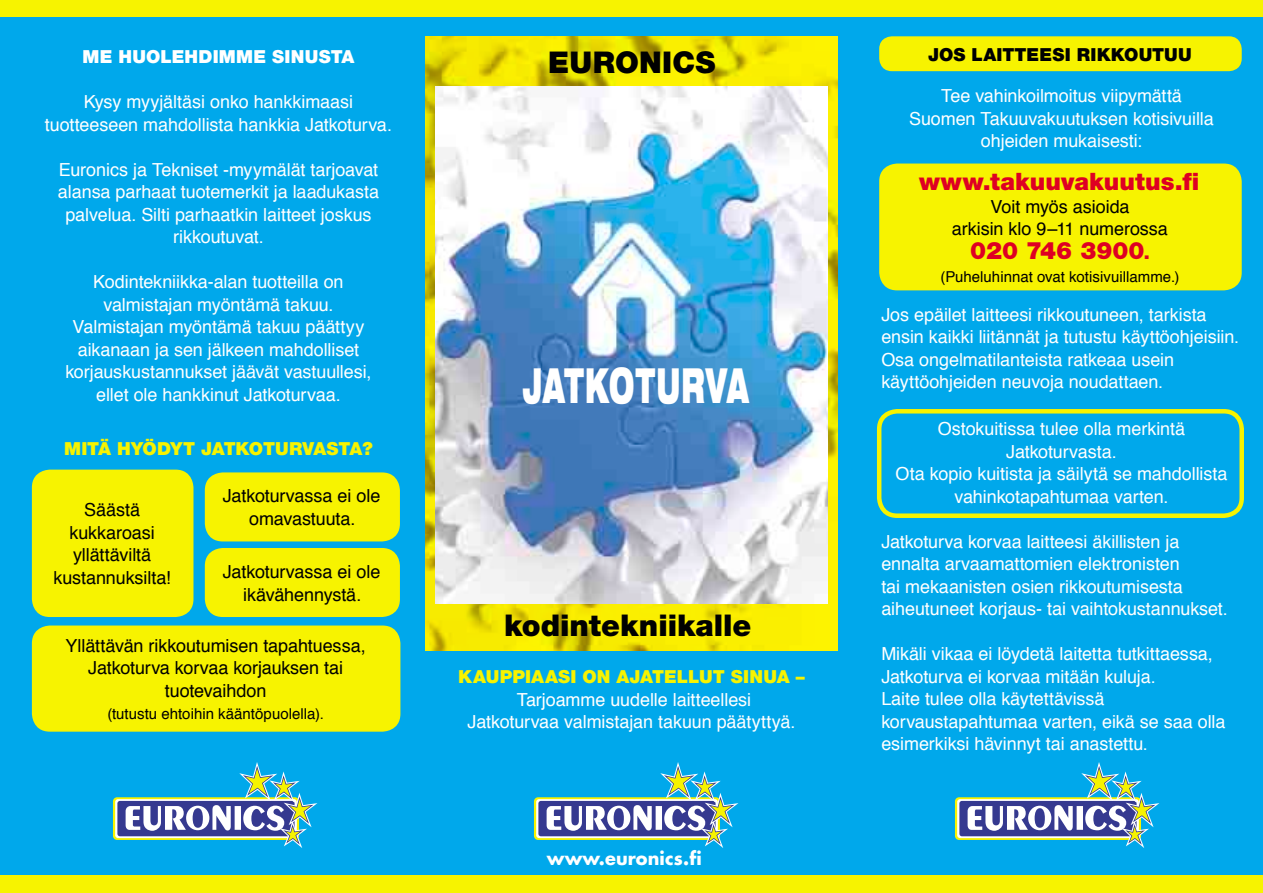
<style>
.page{position:relative;width:1263px;height:893px;background:#00a8eb}
.page>*{position:absolute;margin:0;border:0;box-sizing:border-box;transform-origin:0 0}
.t1{font:900 expanded 48.6px "Helvetica Neue";letter-spacing:.05em;color:#fff;scale:.5 1}
.t2{font:900 30px "Helvetica Neue";color:#000}
.t3{font:900 24px "Helvetica Neue";color:#de0023}
.t4{font:18px/22.5px "Helvetica";letter-spacing:-.005em;color:#fff;text-align:center}
.t5{font:18px/22.5px "Helvetica";letter-spacing:-.005em;color:#000;text-align:center}
.t6{font:900 18px "Helvetica Neue";color:#f7f300}
.t7{font:900 18px "Helvetica Neue";letter-spacing:.01em;color:#000}
.t8{font:900 18px "Helvetica Neue";letter-spacing:.015em;color:#fff}
.t9{font:700 18px "Futura";letter-spacing:.01em;color:#fff}
.t10{font:15px "Helvetica";color:#000}
.s1{font-size:18px}
</style>
<div class="page">
<img style="left:426px;top:36px;width:411px;height:614px">
<div style="left:0;top:0;width:1263px;height:17px;background:#f7f300"></div>
<div style="left:0;top:876px;width:1263px;height:17px;background:#f7f300"></div>
<img style="left:435px;top:87px;width:393px;height:517px">
<div style="left:32px;top:470px;width:161px;height:147px;background:#f7f300;border-radius:18px"></div>
<div style="left:205px;top:472px;width:195px;height:69px;background:#f7f300;border-radius:18px"></div>
<div style="left:205px;top:548px;width:195px;height:69px;background:#f7f300;border-radius:18px"></div>
<div style="left:32px;top:625px;width:368px;height:107px;background:#f7f300;border-radius:18px"></div>
<div style="left:538px;top:801px;width:177px;height:35px;background:#353990;border-radius:3px"></div>
<svg style="left:547px;top:762px;width:191px;height:86px"></svg>
<div style="left:959px;top:801px;width:177px;height:35px;background:#353990;border-radius:3px"></div>
<svg style="left:967px;top:762px;width:192px;height:86px"></svg>
<div style="left:117px;top:801px;width:178px;height:35px;background:#353990;border-radius:3px"></div>
<svg style="left:126px;top:762px;width:191px;height:86px"></svg>
<div style="left:877px;top:409px;width:367px;height:109px;border:4px solid #f7f300;border-radius:18px"></div>
<div style="left:879px;top:36px;width:363px;height:35px;background:#f7f300;border-radius:13px"></div>
<div style="left:879px;top:164px;width:363px;height:126px;background:#f7f300;border-radius:18px"></div>
<p class="t8" style="left:82px;top:50px;width:274px">ME HUOLEHDIMME SINUSTA</p>
<h2 class="t2" style="left:548px;top:51px;width:169px">EURONICS</h2>
<p class="t4" style="left:45px;top:92px;width:349px">Kysy myyjältäsi onko hankkimaasi tuotteeseen mahdollista hankkia Jatkoturva.</p>
<p class="t4" style="left:58px;top:160px;width:323px">Euronics ja Tekniset -myymälät tarjoavat alansa parhaat tuotemerkit ja laadukasta palvelua. Silti parhaatkin laitteet joskus rikkoutuvat.</p>
<p class="t4" style="left:65px;top:272px;width:308px">Kodintekniikka-alan tuotteilla on valmistajan myöntämä takuu.<br>Valmistajan myöntämä takuu päättyy aikanaan ja sen jälkeen mahdolliset korjauskustannukset jäävät vastuullesi, ellet ole hankkinut Jatkoturvaa.</p>
<h1 class="t1" style="left:523px;top:367px;width:453px">JATKOTURVA</h1>
<p class="t6" style="left:64px;top:442px;width:310px">MITÄ HYÖDYT JATKOTURVASTA?</p>
<p class="t5" style="left:223px;top:486px;width:159px">Jatkoturvassa ei ole omavastuuta.</p>
<p class="t5" style="left:223px;top:562px;width:159px">Jatkoturvassa ei ole ikävähennystä.</p>
<p class="t5" style="left:66px;top:635px;width:302px">Yllättävän rikkoutumisen tapahtuessa,<br>Jatkoturva korvaa korjauksen tai tuotevaihdon</p>
<p class="t10" style="left:107px;top:707px;width:218px">(tutustu ehtoihin kääntöpuolella).</p>
<p class="t5" style="left:53px;top:500px;width:119px">Säästä kukkaroasi yllättäviltä kustannuksilta!</p>
<h2 class="t2" style="left:504px;top:615px;width:249px">kodintekniikalle</h2>
<p class="t6" style="left:458px;top:670px;width:348px">KAUPPIAASI ON AJATELLUT SINUA –</p>
<p class="t4" style="left:467px;top:690px;width:329px">Tarjoamme uudelle laitteellesi<br>Jatkoturvaa valmistajan takuun päätyttyä.</p>
<p class="t9" style="left:547px;top:850px;width:157px">www.euronics.fi</p>
<p class="t7" style="left:928px;top:48px;width:265px">JOS LAITTEESI RIKKOUTUU</p>
<p class="t4" style="left:909px;top:86px;width:306px">Tee vahinkoilmoitus viipymättä<br>Suomen Takuuvakuutuksen kotisivuilla ohjeiden mukaisesti:</p>
<h3 class="t3" style="left:919px;top:173px;width:282px">www.takuuvakuutus.fi</h3>
<p class="t5" style="left:952px;top:197px;width:217px">Voit myös asioida<br>arkisin klo 9–11 numerossa</p>
<h3 class="t3" style="left:970px;top:242px;width:181px">020 746 3900<span class="s1">.</span></h3>
<p class="t10" style="left:940px;top:270px;width:240px">(Puheluhinnat ovat kotisivuillamme.)</p>
<p class="t4" style="left:881px;top:304px;width:359px;text-align:left">Jos epäilet laitteesi rikkoutuneen, tarkista ensin kaikki liitännät ja tutustu käyttöohjeisiin.<br>Osa ongelmatilanteista ratkeaa usein käyttöohjeiden neuvoja noudattaen.</p>
<p class="t4" style="left:895px;top:419px;width:333px">Ostokuitissa tulee olla merkintä<br>Jatkoturvasta.<br>Ota kopio kuitista ja säilytä se mahdollista vahinkotapahtumaa varten.</p>
<p class="t4" style="left:881px;top:532px;width:348px;text-align:left">Jatkoturva korvaa laitteesi äkillisten ja ennalta arvaamattomien elektronisten<br>tai mekaanisten osien rikkoutumisesta aiheutuneet korjaus- tai vaihtokustannukset.</p>
<p class="t4" style="left:881px;top:644px;width:346px;text-align:left">Mikäli vikaa ei löydetä laitetta tutkittaessa, Jatkoturva ei korvaa mitään kuluja.<br>Laite tulee olla käytettävissä korvaustapahtumaa varten, eikä se saa olla esimerkiksi hävinnyt tai anastettu.</p>
</div>
